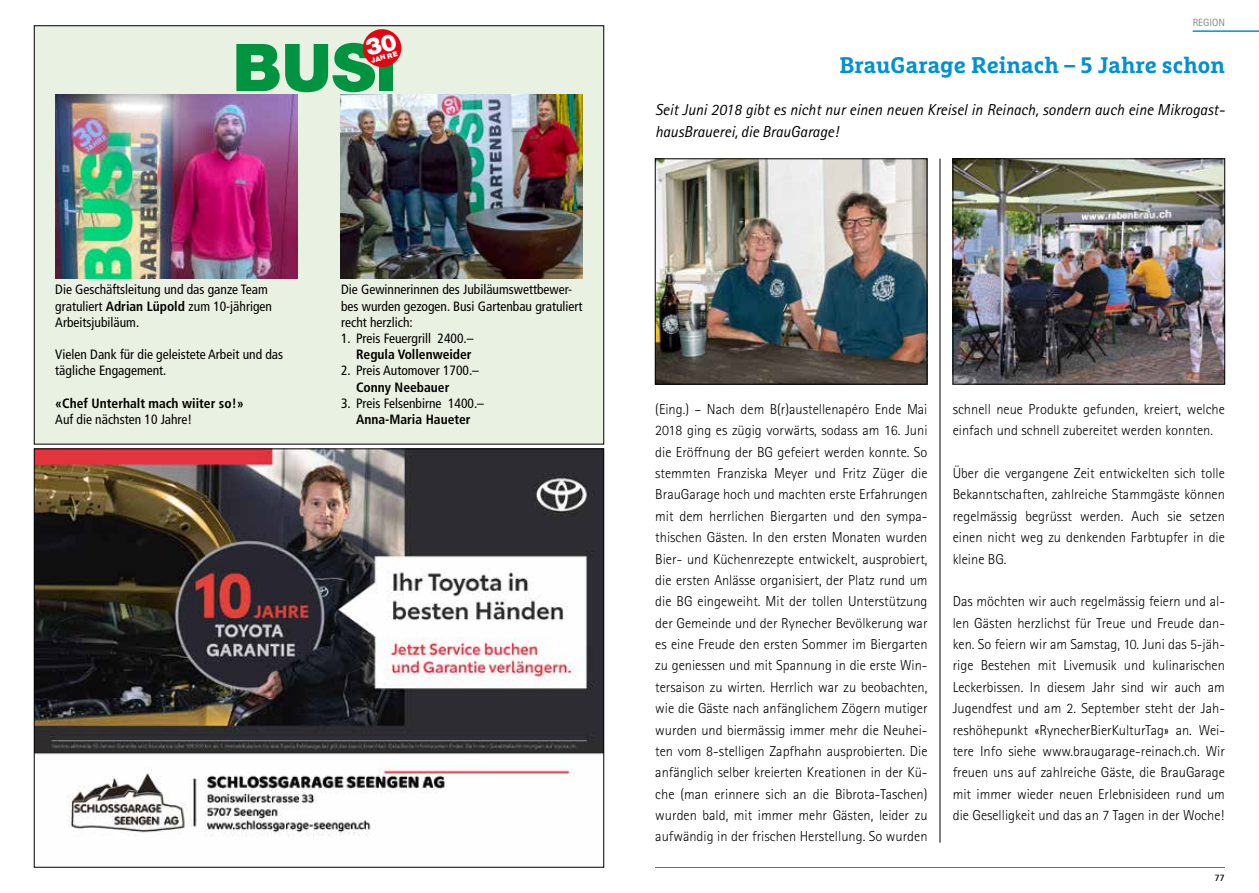
<style>
.page{position:relative;width:1259px;height:893px;background:#fff}
.page>*{position:absolute;margin:0;border:0;box-sizing:border-box;transform-origin:0 0}
.t1{font:700 22.5px "Marselis Slab Pro";color:#0090d6}
.t2{font:italic 15.9px/21.3px "Rotis Sans Serif Std";color:#000}
.t3{font:300 14.4px/21.3px "Rotis Sans Serif Std";color:#000;text-align:justify}
.t4{font:condensed 13.5px/16.2px "Frutiger LT Std";color:#000}
.t5{font:700 condensed 13.5px "Frutiger LT Std";color:#000}
.t6{font:10.5px "Rotis Sans Serif Std";color:#868786}
.t7{font:700 9.9px "Rotis Sans Serif Std";color:#000}
.t8{font:900 6.9px "Helvetica Neue LT Std";color:#fff}
.s1{font-weight:700}
</style>
<div class="page">
<div style="left:34px;top:26px;width:570px;height:418px;background:#e9f1e2"></div>
<img style="left:55px;top:95px;width:243px;height:184px">
<img style="left:340px;top:95px;width:243px;height:184px">
<img style="left:36px;top:451px;width:566px;height:386px">
<hr style="left:1192px;top:30px;width:67px;height:2px;background:#0090d6">
<hr style="left:655px;top:867px;width:570px;height:1px;background:#0090d6">
<img style="left:657px;top:161px;width:268px;height:221px">
<div style="left:655px;top:159px;width:272px;height:225px;border:1px solid #000"></div>
<hr style="left:939px;top:159px;width:1px;height:684px;background:#000">
<img style="left:954px;top:161px;width:269px;height:221px">
<div style="left:952px;top:159px;width:273px;height:225px;border:1px solid #000"></div>
<svg style="left:236px;top:29px;width:165px;height:63px"></svg>
<p class="t8" style="left:370px;top:56px;width:29px;rotate:-15deg">JAH RE</p>
<p class="t4" style="left:55px;top:282px;width:218px">Die Geschäftsleitung und das ganze Team gratuliert <span class="s1">Adrian Lüpold</span> zum 10-jährigen<br>Arbeitsjubiläum.</p>
<p class="t4" style="left:55px;top:346px;width:229px">Vielen Dank für die geleistete Arbeit und das tägliche Engagement.</p>
<p class="t5" style="left:55px;top:395px;width:190px">«Chef Unterhalt mach wiiter so!»</p>
<p class="t4" style="left:55px;top:411px;width:139px">Auf die nächsten 10 Jahre!</p>
<p class="t4" style="left:341px;top:282px;width:243px">Die Gewinnerinnen des Jubiläumswettbewer&shy;bes wurden gezogen. Busi Gartenbau gratuliert recht herzlich:</p>
<p class="t4" style="left:341px;top:330px;width:134px">1. Preis Feuergrill 2400.–</p>
<p class="t5" style="left:356px;top:346px;width:117px">Regula Vollenweider</p>
<p class="t4" style="left:341px;top:363px;width:139px">2. Preis Automover 1700.–</p>
<p class="t5" style="left:356px;top:379px;width:95px">Conny Neebauer</p>
<p class="t4" style="left:341px;top:395px;width:144px">3. Preis Felsenbirne 1400.–</p>
<p class="t5" style="left:356px;top:411px;width:116px">Anna-Maria Haueter</p>
<p class="t6" style="left:1192px;top:16px;width:34px">REGION</p>
<h1 class="t1" style="left:839px;top:51px;width:387px">BrauGarage Reinach – 5 Jahre schon</h1>
<p class="t2" style="left:655px;top:99px;width:571px">Seit Juni 2018 gibt es nicht nur einen neuen Kreisel in Reinach, sondern auch eine Mikrogast&shy;hausBrauerei, die BrauGarage!</p>
<p class="t3" style="left:655px;top:399px;width:274px">(Eing.) – Nach dem B(r)austellenapéro Ende Mai 2018 ging es zügig vorwärts, sodass am 16. Juni die Eröffnung der BG gefeiert werden konnte. So stemmten Franziska Meyer und Fritz Züger die BrauGarage hoch und machten erste Erfahrungen mit dem herrlichen Biergarten und den sympa&shy;thischen Gästen. In den ersten Monaten wurden Bier- und Küchenrezepte entwickelt, ausprobiert, die ersten Anlässe organisiert, der Platz rund um die BG eingeweiht. Mit der tollen Unterstützung der Gemeinde und der Rynecher Bevölkerung war es eine Freude den ersten Sommer im Biergarten zu geniessen und mit Spannung in die erste Win&shy;tersaison zu wirten. Herrlich war zu beobachten, wie die Gäste nach anfänglichem Zögern mutiger wurden und biermässig immer mehr die Neuhei&shy;ten vom 8-stelligen Zapfhahn ausprobierten. Die anfänglich selber kreierten Kreationen in der Kü&shy;che (man erinnere sich an die Bibrota-Taschen) wurden bald, mit immer mehr Gästen, leider zu aufwändig in der frischen Herstellung. So wurden</p>
<p class="t3" style="left:952px;top:399px;width:274px">schnell neue Produkte gefunden, kreiert, welche einfach und schnell zubereitet werden konnten.</p>
<p class="t3" style="left:952px;top:463px;width:274px">Über die vergangene Zeit entwickelten sich tolle Bekanntschaften, zahlreiche Stammgäste können regelmässig begrüsst werden. Auch sie setzen einen nicht weg zu denkenden Farbtupfer in die kleine BG.</p>
<p class="t3" style="left:952px;top:591px;width:274px">Das möchten wir auch regelmässig feiern und al&shy;len Gästen herzlichst für Treue und Freude dan&shy;ken. So feiern wir am Samstag, 10. Juni das 5-jäh&shy;rige Bestehen mit Livemusik und kulinarischen Leckerbissen. In diesem Jahr sind wir auch am Jugendfest und am 2. September steht der Jah&shy;reshöhepunkt «RynecherBierKulturTag» an. Wei&shy;tere Info siehe www.braugarage-reinach.ch. Wir freuen uns auf zahlreiche Gäste, die BrauGarage mit immer wieder neuen Erlebnisideen rund um die Geselligkeit und das an 7 Tagen in der Woche!</p>
<p class="t7" style="left:1214px;top:871px;width:12px">77</p>
</div>
